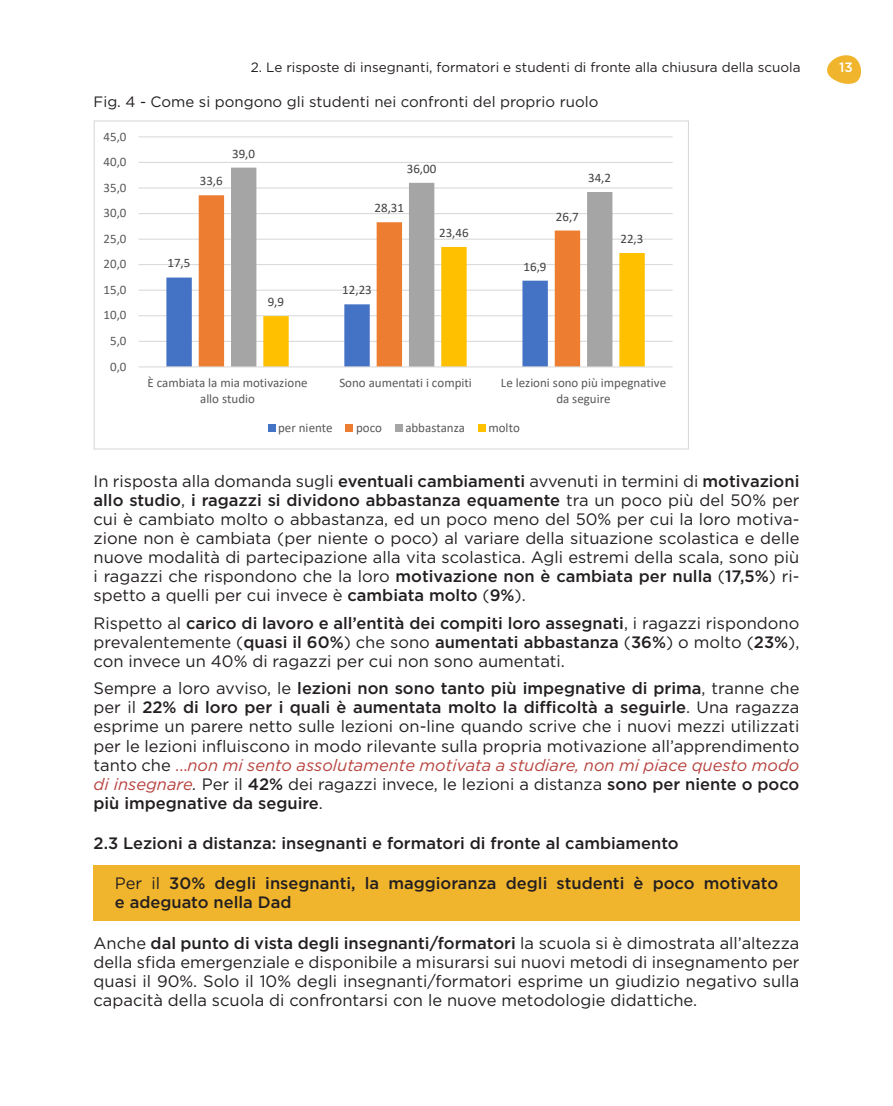
<style>
.page{position:relative;width:893px;height:1106px;background:#fff}
.page>*{position:absolute;margin:0;border:0;box-sizing:border-box;transform-origin:0 0}
.List_Paragraph{font:16.5px/19px "Gotham";color:#231f20;text-align:justify}
.t1{font:500 16.5px/19px "Gotham";color:#231f20}
.t2{font:15px "Gotham";color:#231f20}
.t3{font:13.5px "Gotham";color:#231f20}
.t4{font:500 13.5px "Gotham";color:#fff}
.t5{font:12.9px/15.8px "Calibri";color:#595959;text-align:center}
.t6{font:12.9px "Calibri";color:#404040}
.s1{font-weight:500}
.s2{color:#b7423e}
.s3{font-style:italic;color:#b7423e}
.s4{font-style:italic}
.s5{font-weight:400}
</style>
<div class="page">
<svg style="left:827px;top:55px;width:35px;height:29px"></svg>
<div style="left:93px;top:865px;width:707px;height:56px;background:#f1b52d"></div>
<hr style="left:139px;top:341px;width:534px;height:1px;background:#d9d9d9">
<hr style="left:139px;top:315px;width:534px;height:1px;background:#d9d9d9">
<hr style="left:139px;top:290px;width:534px;height:1px;background:#d9d9d9">
<hr style="left:139px;top:264px;width:534px;height:1px;background:#d9d9d9">
<hr style="left:139px;top:239px;width:534px;height:1px;background:#d9d9d9">
<hr style="left:139px;top:213px;width:534px;height:1px;background:#d9d9d9">
<hr style="left:139px;top:187px;width:534px;height:1px;background:#d9d9d9">
<hr style="left:139px;top:162px;width:534px;height:1px;background:#d9d9d9">
<hr style="left:139px;top:136px;width:534px;height:1px;background:#d9d9d9">
<svg style="left:166px;top:277px;width:33px;height:89px"></svg>
<svg style="left:199px;top:195px;width:32px;height:171px;fill:#ed7d31"></svg>
<svg style="left:231px;top:168px;width:381px;height:198px"></svg>
<svg style="left:263px;top:247px;width:382px;height:119px"></svg>
<hr style="left:139px;top:366px;width:534px;height:1px;background:#d9d9d9">
<div style="left:268px;top:424px;width:7px;height:8px;background:#4472c4"></div>
<div style="left:346px;top:424px;width:7px;height:8px;background:#ed7d31"></div>
<div style="left:395px;top:424px;width:7px;height:8px;background:#a5a5a5"></div>
<div style="left:478px;top:424px;width:7px;height:8px;background:#ffc000"></div>
<p class="t3" style="left:251px;top:59px;width:551px">2. Le risposte di insegnanti, formatori e studenti di fronte alla chiusura della scuola</p>
<p class="t4" style="left:839px;top:59px;width:15px">13</p>
<p class="t2" style="left:94px;top:92px;width:506px">Fig. 4 - Come si pongono gli studenti nei confronti del proprio ruolo</p>
<p class="t5" style="left:104px;top:128px;width:24px">45,0</p>
<p class="t5" style="left:104px;top:154px;width:24px">40,0</p>
<p class="t5" style="left:104px;top:179px;width:24px">35,0</p>
<p class="t5" style="left:104px;top:205px;width:24px">30,0</p>
<p class="t5" style="left:104px;top:230px;width:24px">25,0</p>
<p class="t5" style="left:104px;top:256px;width:24px">20,0</p>
<p class="t5" style="left:104px;top:281px;width:24px">15,0</p>
<p class="t5" style="left:104px;top:307px;width:24px">10,0</p>
<p class="t5" style="left:110px;top:332px;width:18px">5,0</p>
<p class="t5" style="left:110px;top:358px;width:18px">0,0</p>
<p class="t6" style="left:200px;top:172px;width:24px">33,6</p>
<p class="t6" style="left:232px;top:144px;width:24px">39,0</p>
<p class="t6" style="left:167px;top:254px;width:24px">17,5</p>
<p class="t6" style="left:268px;top:293px;width:18px">9,9</p>
<p class="t6" style="left:407px;top:160px;width:31px">36,00</p>
<p class="t6" style="left:375px;top:199px;width:31px">28,31</p>
<p class="t6" style="left:342px;top:281px;width:31px">12,23</p>
<p class="t6" style="left:439px;top:224px;width:31px">23,46</p>
<p class="t6" style="left:588px;top:169px;width:24px">34,2</p>
<p class="t6" style="left:556px;top:207px;width:24px">26,7</p>
<p class="t6" style="left:524px;top:257px;width:24px">16,9</p>
<p class="t6" style="left:620px;top:230px;width:24px">22,3</p>
<p class="t5" style="left:147px;top:375px;width:162px">È cambiata la mia motivazione allo studio</p>
<p class="t5" style="left:339px;top:375px;width:134px">Sono aumentati i compiti</p>
<p class="t5" style="left:501px;top:375px;width:167px">Le lezioni sono più impegnative da seguire</p>
<p class="t5" style="left:278px;top:419px;width:56px">per niente</p>
<p class="t5" style="left:356px;top:419px;width:28px">poco</p>
<p class="t5" style="left:405px;top:419px;width:61px">abbastanza</p>
<p class="t5" style="left:488px;top:419px;width:33px">molto</p>
<p class="List_Paragraph" style="left:94px;top:471px;width:707px">In risposta alla domanda sugli <span class="s1">eventuali cambiamenti</span> avvenuti in termini di <span class="s1">motivazioni allo studio</span>, <span class="s1">i ragazzi si dividono abbastanza equamente</span> tra un poco più del 50% per cui è cambiato molto o abbastanza, ed un poco meno del 50% per cui la loro motiva&shy;zione non è cambiata (per niente o poco) al variare della situazione scolastica e delle nuove modalità di partecipazione alla vita scolastica. Agli estremi della scala, sono più i ragazzi che rispondono che la loro <span class="s1">motivazione non è cambiata per nulla</span> (<span class="s1">17,5%</span>) ri&shy;spetto a quelli per cui invece è <span class="s1">cambiata molto</span> (<span class="s1">9%</span>).</p>
<p class="List_Paragraph" style="left:94px;top:613px;width:707px">Rispetto al <span class="s1">carico di lavoro e all’entità dei compiti loro assegnati</span>, i ragazzi rispondono prevalentemente (<span class="s1">quasi il 60%</span>) che sono <span class="s1">aumentati abbastanza</span> (<span class="s1">36%</span>) o molto (<span class="s1">23%</span>), con invece un 40% di ragazzi per cui non sono aumentati.</p>
<p class="List_Paragraph" style="left:94px;top:678px;width:707px">Sempre a loro avviso, le <span class="s1">lezioni non sono tanto più impegnative di prima</span>, tranne che per il <span class="s1">22% di loro per i quali è aumentata molto la difficoltà a seguirle</span>. Una ragazza esprime un parere netto sulle lezioni on-line quando scrive che i nuovi mezzi utilizzati per le lezioni influiscono in modo rilevante sulla propria motivazione all’apprendimento tanto che <span class="s2">...</span><span class="s3">non mi sento assolutamente motivata a studiare, non mi piace questo modo di insegnare</span><span class="s4">.</span> Per il <span class="s1">42%</span> dei ragazzi invece, le lezioni a distanza <span class="s1">sono per niente o poco più impegnative da seguire</span>.</p>
<p class="t1" style="left:94px;top:833px;width:587px">2.3 Lezioni a distanza: insegnanti e formatori di fronte al cambiamento</p>
<p class="t1" style="left:115px;top:873px;width:665px"><span class="s5">Per il</span> 30% degli insegnanti, la maggioranza degli studenti è poco motivato e adeguato nella Dad</p>
<p class="List_Paragraph" style="left:94px;top:933px;width:707px">Anche <span class="s1">dal punto di vista degli insegnanti/formatori</span> la scuola si è dimostrata all’altezza della sfida emergenziale e disponibile a misurarsi sui nuovi metodi di insegnamento per quasi il 90%. Solo il 10% degli insegnanti/formatori esprime un giudizio negativo sulla capacità della scuola di confrontarsi con le nuove metodologie didattiche.</p>
</div>
